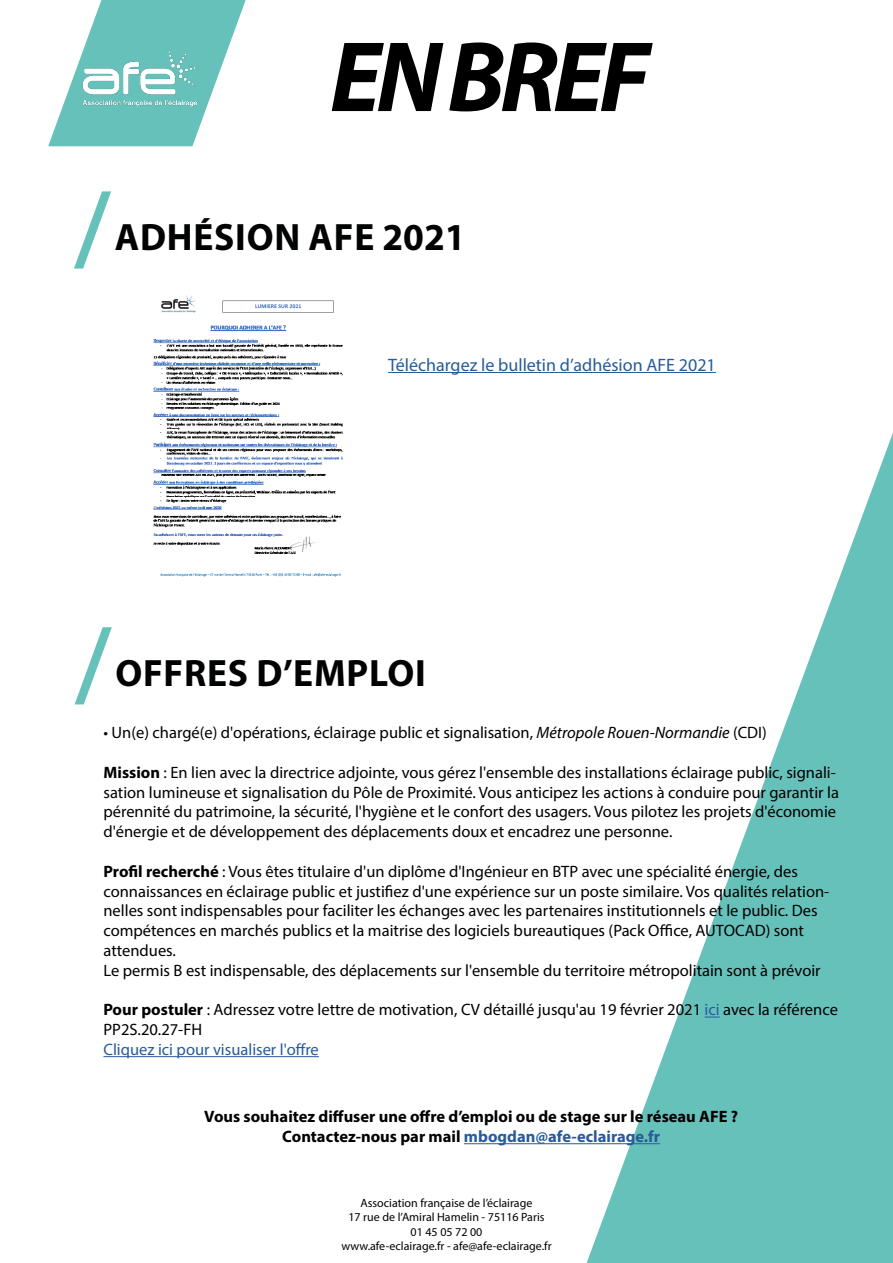
<style>
.page{position:relative;width:893px;height:1263px;background:#fff}
.page>*{position:absolute;margin:0;border:0;box-sizing:border-box;transform-origin:0 0}
.t1{font:italic 700 100.95px "Myriad Pro";letter-spacing:-.05em;color:#000}
.t2{font:700 38.25px "Myriad Pro";letter-spacing:.02em;color:#010202}
.t3{font:18px "Myriad Pro";color:#275b9b}
.t4{font:16.5px/19.8px "Myriad Pro";color:#000}
.t5{font:700 16.5px/19.8px "Myriad Pro";color:#000;text-align:center}
.t6{font:16.5px "Myriad Pro";color:#275b9b}
.t7{font:12px/14.4px "Myriad Pro";color:#020203;text-align:center}
.s1{font-style:italic}
.s2{font-weight:700}
.s3{color:#275b9b}
</style>
<div class="page">
<svg style="left:543px;top:433px;width:350px;height:830px"></svg>
<svg style="left:48px;top:0;width:198px;height:146px"></svg>
<img style="left:74px;top:44px;width:133px;height:67px">
<svg style="left:74px;top:191px;width:37px;height:78px"></svg>
<svg style="left:75px;top:627px;width:37px;height:77px"></svg>
<hr style="left:388px;top:372px;width:328px;height:1px;background:#275b9b">
<img style="left:153px;top:295px;width:190px;height:282px">
<svg style="left:705px;top:1017px;width:15px;height:1px"></svg>
<hr style="left:103px;top:1056px;width:216px;height:1px;background:#275b9b">
<hr style="left:464px;top:1143px;width:196px;height:1px;background:#275b9b">
<h1 class="t1" style="left:330px;top:11px;width:321px">EN BREF</h1>
<h2 class="t2" style="left:115px;top:212px;width:352px">ADHÉSION AFE 2021</h2>
<p class="t3" style="left:388px;top:354px;width:329px">Téléchargez le bulletin d’adhésion AFE 2021</p>
<h2 class="t2" style="left:115px;top:648px;width:312px">OFFRES D’EMPLOI</h2>
<p class="t4" style="left:103px;top:722px;width:665px">• Un(e) chargé(e) d'opérations, éclairage public et signalisation, <span class="s1">Métropole Rouen-Normandie</span> (CDI)</p>
<p class="t4" style="left:103px;top:762px;width:737px"><span class="s2">Mission</span> : En lien avec la directrice adjointe, vous gérez l'ensemble des installations éclairage public, signali&shy;sation lumineuse et signalisation du Pôle de Proximité. Vous anticipez les actions à conduire pour garantir la pérennité du patrimoine, la sécurité, l'hygiène et le confort des usagers. Vous pilotez les projets d'économie d'énergie et de développement des déplacements doux et encadrez une personne.</p>
<p class="t4" style="left:103px;top:861px;width:727px"><span class="s2">Profil recherché</span> : Vous êtes titulaire d'un diplôme d'Ingénieur en BTP avec une spécialité énergie, des connaissances en éclairage public et justifiez d'une expérience sur un poste similaire. Vos qualités relation&shy;nelles sont indispensables pour faciliter les échanges avec les partenaires institutionnels et le public. Des compétences en marchés publics et la maitrise des logiciels bureautiques (Pack Office, AUTOCAD) sont attendues.<br>Le permis B est indispensable, des déplacements sur l'ensemble du territoire métropolitain sont à prévoir</p>
<p class="t4" style="left:103px;top:1000px;width:736px"><span class="s2">Pour postuler</span> : Adressez votre lettre de motivation, CV détaillé jusqu'au 19 février 2021 <span class="s3">ici</span> avec la référence<br>PP2S.20.27-FH</p>
<p class="t6" style="left:103px;top:1039px;width:217px">Cliquez ici pour visualiser l'offre</p>
<p class="t5" style="left:204px;top:1106px;width:536px">Vous souhaitez diffuser une offre d’emploi ou de stage sur le réseau AFE ?<br>Contactez-nous par mail <span class="s3">mbogdan@afe-eclairage.fr</span></p>
<p class="t7" style="left:341px;top:1195px;width:212px">Association française de l’éclairage<br>17 rue de l’Amiral Hamelin - 75116 Paris 01 45 05 72 00<br>www.afe-eclairage.fr - afe@afe-eclairage.fr</p>
</div>
